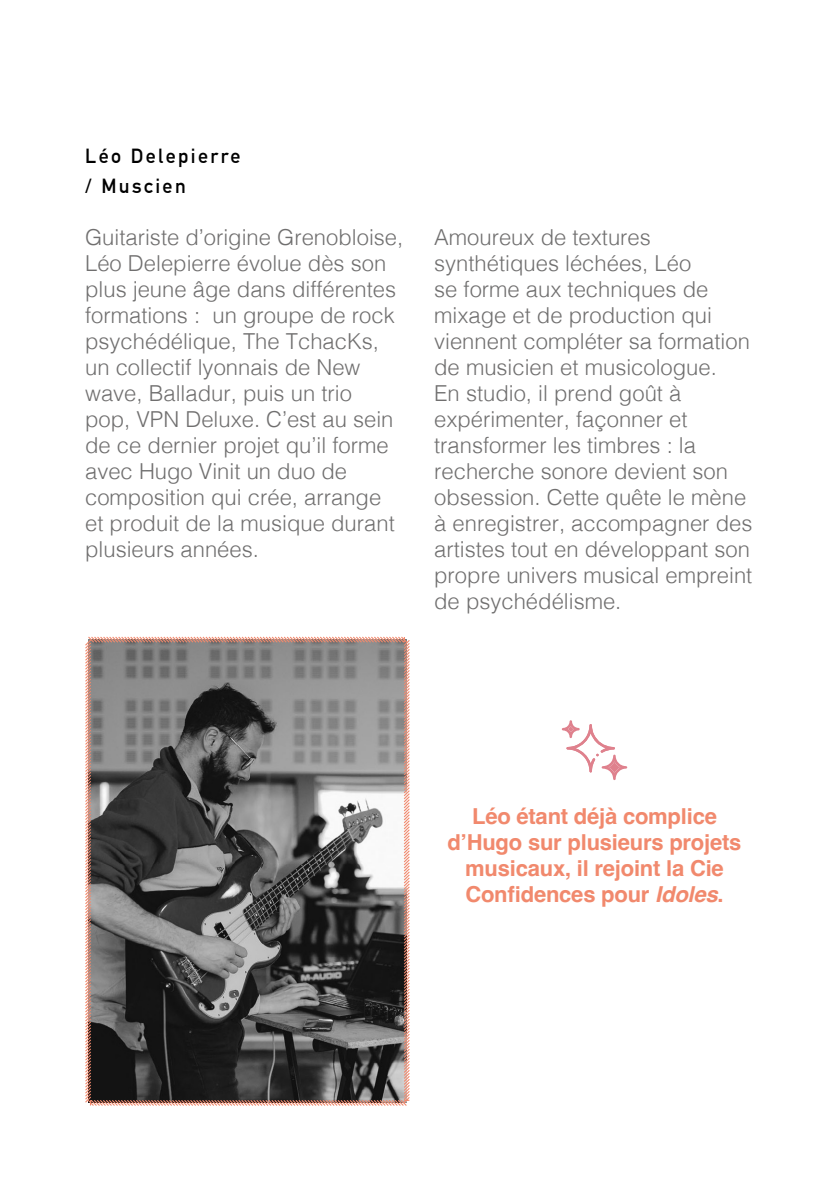
<style>
.page{position:relative;width:840px;height:1191px;background:#fff}
.page>*{position:absolute;margin:0;border:0;box-sizing:border-box;transform-origin:0 0}
.t1{font:300 22px/26px "Helvetica";color:#706f6f}
.t2{font:700 22px/26px "Helvetica";letter-spacing:-.01em;color:#f1896d;text-align:center}
.t3{font:700 20px/30px "DIN Alternate";letter-spacing:.12em;color:#000}
.s1{font-style:italic}
</style>
<div class="page">
<svg style="left:561px;top:720px;width:65px;height:60px"></svg>
<svg style="left:85px;top:636px;width:325px;height:470px;background:#696665"></svg>
<p class="t3" style="left:85px;top:139px;width:157px">Léo Delepierre / Muscien</p>
<p class="t1" style="left:85px;top:223px;width:319px">Guitariste d’origine Grenobloise,<br>Léo Delepierre évolue dès son plus jeune âge dans différentes formations : un groupe de rock psychédélique, The TchacKs, un collectif lyonnais de New wave, Balladur, puis un trio<br>pop, VPN Deluxe. C’est au sein de ce dernier projet qu’il forme avec Hugo Vinit un duo de composition qui crée, arrange et produit de la musique durant plusieurs années.</p>
<p class="t1" style="left:434px;top:222px;width:319px">Amoureux de textures synthétiques léchées, Léo<br>se forme aux techniques de mixage et de production qui viennent compléter sa formation de musicien et musicologue.<br>En studio, il prend goût à expérimenter, façonner et transformer les timbres : la recherche sonore devient son obsession. Cette quête le mène à enregistrer, accompagner des artistes tout en développant son propre univers musical empreint de psychédélisme.</p>
<p class="t2" style="left:447px;top:805px;width:295px">Léo étant déjà complice d’Hugo sur plusieurs projets musicaux, il rejoint la Cie<br>Confidences pour <span class="s1">Idoles</span>.</p>
</div>
